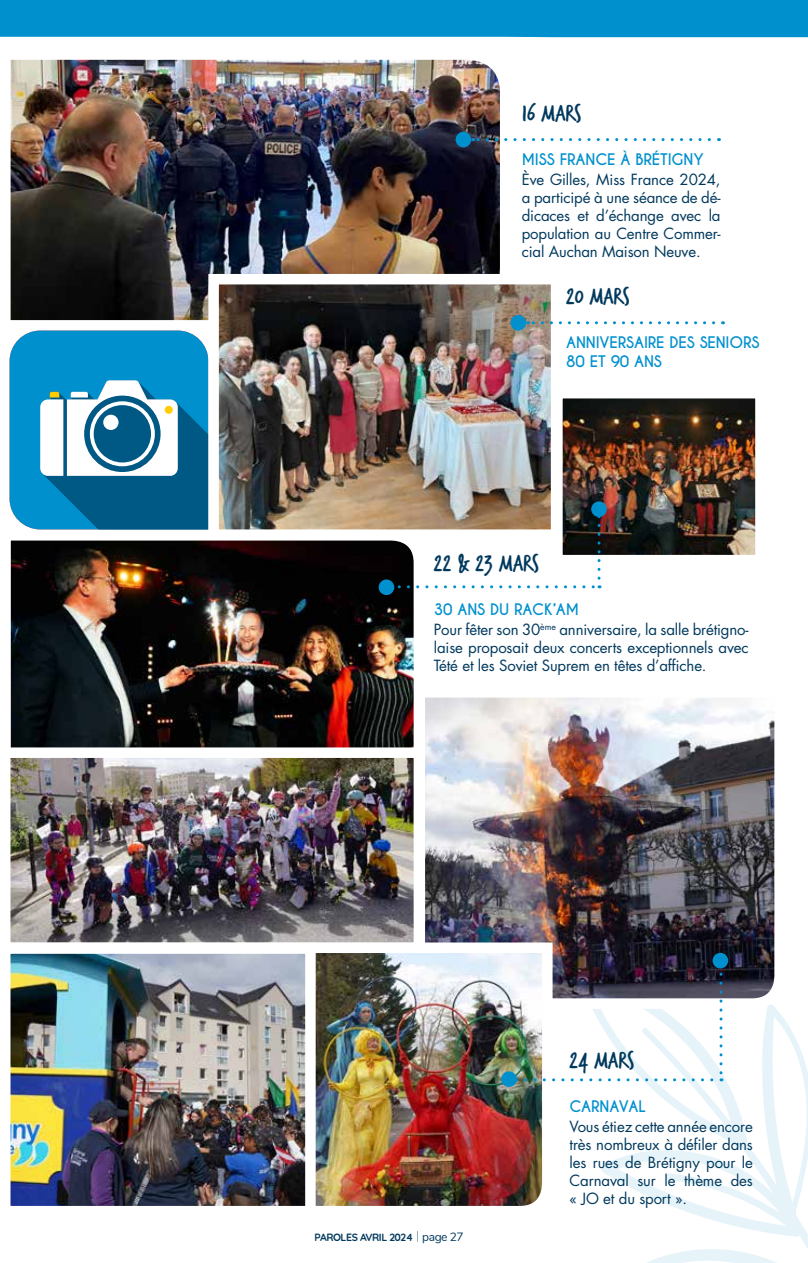
<style>
.page{position:relative;width:808px;height:1263px;background:#fff}
.page>*{position:absolute;margin:0;border:0;box-sizing:border-box;transform-origin:0 0}
.t1{font:25.5px "Trash Hand";color:#00395d}
.t2{font:15px/18px "Futura Std";letter-spacing:-.01em;color:#00395d;text-align:justify}
.t3{font:700 15px/19.2px "Caviar Dreams";letter-spacing:-.01em;color:#0090ce}
.t4{font:700 10.5px "Quicksand";letter-spacing:-.04em;color:#00395d}
.s1{font-family:"Alexina";font-weight:400;font-size:13.5px}
.s2{font-family:"Nunito";font-weight:400;font-size:12px}
</style>
<div class="page">
<div style="left:0;top:0;width:808px;height:37px;background:#0090ce"></div>
<img style="left:10px;top:59px;width:490px;height:215px">
<svg style="left:473px;top:138px;width:236px;height:3px"></svg>
<div style="left:456px;top:132px;width:15px;height:15px;background:#0090ce;border-radius:50%"></div>
<img style="left:9px;top:105px;width:199px;height:420px">
<div style="left:165px;top:406px;width:8px;height:8px;background:#fc0;border-radius:50%"></div>
<img style="left:10px;top:525px;width:418px;height:222px">
<img style="left:409px;top:682px;width:366px;height:292px">
<img style="left:220px;top:286px;width:329px;height:242px">
<div style="left:208px;top:274px;width:353px;height:266px;border:11px solid #fff"></div>
<div style="left:379px;top:579px;width:15px;height:16px;background:#0090ce;border-radius:50%"></div>
<img style="left:316px;top:937px;width:244px;height:269px">
<div style="left:501px;top:1071px;width:16px;height:16px;background:#0090ce;border-radius:50%"></div>
<div style="left:712px;top:953px;width:16px;height:15px;background:#0090ce;border-radius:50%"></div>
<svg style="left:510px;top:974px;width:298px;height:289px"></svg>
<svg style="left:528px;top:321px;width:186px;height:3px"></svg>
<div style="left:510px;top:315px;width:16px;height:16px;background:#0090ce;border-radius:50%"></div>
<img style="left:564px;top:400px;width:190px;height:153px">
<div style="left:552px;top:388px;width:214px;height:177px;border:11px solid #fff"></div>
<img style="left:12px;top:955px;width:292px;height:249px">
<div style="left:0;top:943px;width:316px;height:273px;border:11px solid #fff"></div>
<img style="left:12px;top:759px;width:400px;height:182px">
<div style="left:0;top:747px;width:424px;height:206px;border:11px solid #fff"></div>
<div style="left:591px;top:501px;width:16px;height:16px;background:#0090ce;border-radius:50%"></div>
<svg style="left:399px;top:585px;width:201px;height:3px"></svg>
<svg style="left:597px;top:516px;width:3px;height:62px"></svg>
<h1 class="t1" style="left:522px;top:101px;width:61px">16 MARS</h1>
<p class="t3" style="left:522px;top:150px;width:183px">MISS FRANCE À BRÉTIGNY</p>
<p class="t2" style="left:522px;top:171px;width:200px">Ève Gilles, Miss France 2024, a participé à une séance de dé&shy;dicaces et d’échange avec la population au Centre Commer&shy;cial Auchan Maison Neuve.</p>
<h1 class="t1" style="left:566px;top:284px;width:65px">20 MARS</h1>
<p class="t3" style="left:566px;top:333px;width:195px">ANNIVERSAIRE DES SENIORS<br>80 ET 90 ANS</p>
<h1 class="t1" style="left:434px;top:551px;width:107px">22 &amp; 23 MARS</h1>
<p class="t3" style="left:434px;top:600px;width:147px">30 ANS DU RACK’AM</p>
<p class="t2" style="left:434px;top:620px;width:316px">Pour fêter son 30<sup>ème</sup> anniversaire, la salle brétigno&shy;laise proposait deux concerts exceptionnels avec Tété et les Soviet Suprem en têtes d’affiche.</p>
<p class="t4" style="left:315px;top:1229px;width:150px">PAROLES AVRIL 2024 <span class="s1">|</span> <span class="s2">page 27</span></p>
<h1 class="t1" style="left:570px;top:1048px;width:66px">24 MARS</h1>
<p class="t3" style="left:570px;top:1097px;width:78px">CARNAVAL</p>
<p class="t2" style="left:570px;top:1118px;width:185px">Vous étiez cette année encore très nombreux à défiler dans les rues de Brétigny pour le Carnaval sur le thème des « JO et du sport ».</p>
</div>
